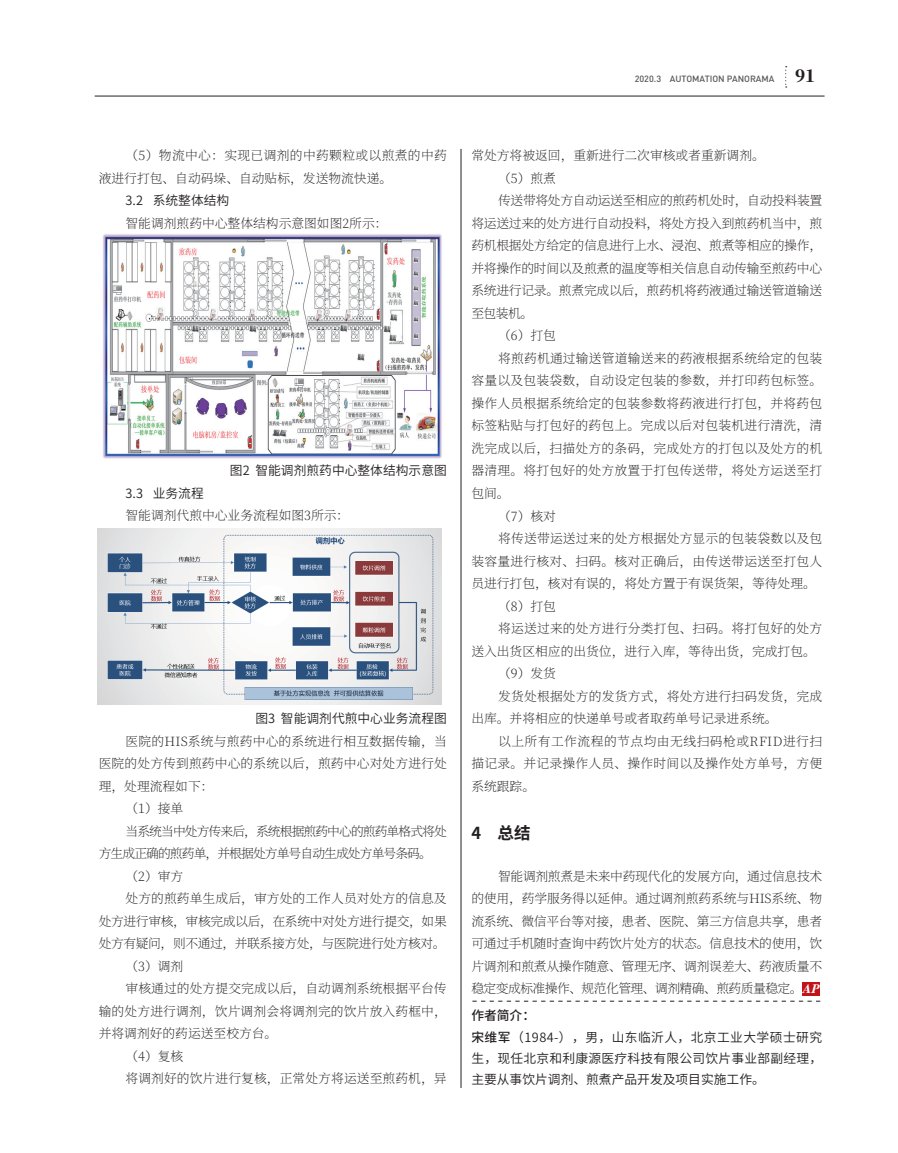
<style>
.page{position:relative;width:898px;height:1153px;background:#fff}
.page>*{position:absolute;margin:0;border:0;box-sizing:border-box;transform-origin:0 0}
.t1{font:700 16.5px "Source Han Sans CN";color:#231f20}
.t2{font:200 12.75px/22.5px "Source Han Serif CN";letter-spacing:.005em;color:#231f20;text-align:justify}
.t3{font:200 12.75px "Source Han Serif CN";letter-spacing:-.02em;color:#231f20}
.t4{font:200 12.75px "Source Han Serif CN";letter-spacing:-.07em;color:#231f20}
.t5{font:200 12.75px "Source Han Serif CN";letter-spacing:-.025em;color:#231f20}
.t6{font:12.75px/21px "Source Han Sans CN";letter-spacing:.02em;color:#231f20}
.t7{font:200 12.75px/22.5px "Source Han Serif CN";letter-spacing:.025em;color:#231f20}
.t8{font:12.75px "Source Han Sans CN";color:#231f20}
.t9{font:12.75px/22.5px "Source Han Sans CN";letter-spacing:.03em;color:#231f20}
.t10{font:200 12.75px "Source Han Serif CN";letter-spacing:-.03em;color:#231f20}
.t11{font:200 12.75px "Source Han Serif CN";letter-spacing:.035em;color:#231f20}
.t12{font:500 9px "DIN";color:#57585a}
.s1{font-family:"Source Han Serif CN";font-weight:800;font-size:16.65px;color:#231f20}
.s2{font-family:"Times";font-weight:700;font-style:italic;font-size:12.9px;color:#fff}
.s3{font-weight:500}
</style>
<div class="page">
<svg style="left:785px;top:66px;width:1px;height:21px"></svg>
<hr style="left:95px;top:96px;width:729px;height:1px;background:#231f20">
<hr style="left:460px;top:149px;width:1px;height:938px;background:#231f20">
<div style="left:802px;top:982px;width:17px;height:13px;background:#c4121a"></div>
<img style="left:103px;top:234px;width:339px;height:225px">
<img style="left:98px;top:529px;width:343px;height:175px">
<svg style="left:472px;top:1000px;width:348px;height:1px"></svg>
<p class="t12" style="left:634px;top:73px;width:182px">2020.3 AUTOMATION PANORAMA <span class="s1">91</span></p>
<p class="t7" style="left:99px;top:144px;width:349px;text-indent:27px">（5）物流中心：实现已调剂的中药颗粒或以煎煮的中药液进行打包、自动码垛、自动贴标，发送物流快递。</p>
<p class="t8" style="left:125px;top:193px;width:105px">3.2 系统整体结构</p>
<p class="t2" style="left:125px;top:212px;width:263px">智能调剂煎药中心整体结构示意图如图2所示：</p>
<p class="t8" style="left:230px;top:463px;width:218px">图2 智能调剂煎药中心整体结构示意图</p>
<p class="t8" style="left:125px;top:486px;width:80px">3.3 业务流程</p>
<p class="t2" style="left:125px;top:504px;width:225px">智能调剂代煎中心业务流程如图3所示：</p>
<p class="t8" style="left:255px;top:711px;width:193px">图3 智能调剂代煎中心业务流程图</p>
<p class="t2" style="left:125px;top:729px;width:322px">医院的HIS系统与煎药中心的系统进行相互数据传输，当</p>
<p class="t2" style="left:99px;top:752px;width:349px">医院的处方传到煎药中心的系统以后，煎药中心对处方进行处</p>
<p class="t2" style="left:99px;top:774px;width:116px">理，处理流程如下：</p>
<p class="t2" style="left:125px;top:797px;width:59px">（1）接单</p>
<p class="t4" style="left:125px;top:823px;width:323px">当系统当中处方传来后，系统根据煎药中心的煎药单格式将处</p>
<p class="t4" style="left:99px;top:846px;width:334px">方生成正确的煎药单，并根据处方单号自动生成处方单号条码。</p>
<p class="t2" style="left:125px;top:864px;width:59px">（2）审方</p>
<p class="t2" style="left:125px;top:887px;width:322px">处方的煎药单生成后，审方处的工作人员对处方的信息及</p>
<p class="t5" style="left:99px;top:913px;width:349px">处方进行审核，审核完成以后，在系统中对处方进行提交，如果</p>
<p class="t10" style="left:99px;top:936px;width:348px">处方有疑问，则不通过，并联系接方处，与医院进行处方核对。</p>
<p class="t2" style="left:125px;top:954px;width:59px">（3）调剂</p>
<p class="t2" style="left:125px;top:977px;width:322px">审核通过的处方提交完成以后，自动调剂系统根据平台传</p>
<p class="t2" style="left:99px;top:999px;width:349px">输的处方进行调剂，饮片调剂会将调剂完的饮片放入药框中，</p>
<p class="t2" style="left:99px;top:1022px;width:180px">并将调剂好的药运送至校方台。</p>
<p class="t2" style="left:125px;top:1044px;width:59px">（4）复核</p>
<p class="t2" style="left:125px;top:1067px;width:322px">将调剂好的饮片进行复核，正常处方将运送至煎药机，异</p>
<p class="t2" style="left:471px;top:144px;width:295px">常处方将被返回，重新进行二次审核或者重新调剂。</p>
<p class="t2" style="left:498px;top:167px;width:59px">（5）煎煮</p>
<p class="t5" style="left:498px;top:193px;width:325px">传送带将处方自动运送至相应的煎药机处时，自动投料装置</p>
<p class="t3" style="left:471px;top:216px;width:352px">将运送过来的处方进行自动投料，将处方投入到煎药机当中，煎</p>
<p class="t3" style="left:471px;top:238px;width:352px">药机根据处方给定的信息进行上水、浸泡、煎煮等相应的操作，</p>
<p class="t3" style="left:471px;top:261px;width:352px">并将操作的时间以及煎煮的温度等相关信息自动传输至煎药中心</p>
<p class="t3" style="left:471px;top:283px;width:352px">系统进行记录。煎煮完成以后，煎药机将药液通过输送管道输送</p>
<p class="t2" style="left:471px;top:302px;width:63px">至包装机。</p>
<p class="t2" style="left:498px;top:325px;width:59px">（6）打包</p>
<p class="t2" style="left:498px;top:347px;width:325px">将煎药机通过输送管道输送来的药液根据系统给定的包装</p>
<p class="t2" style="left:471px;top:370px;width:352px">容量以及包装袋数，自动设定包装的参数，并打印药包标签。</p>
<p class="t2" style="left:471px;top:392px;width:352px">操作人员根据系统给定的包装参数将药液进行打包，并将药包</p>
<p class="t2" style="left:471px;top:415px;width:352px">标签粘贴与打包好的药包上。完成以后对包装机进行清洗，清</p>
<p class="t2" style="left:471px;top:437px;width:352px">洗完成以后，扫描处方的条码，完成处方的打包以及处方的机</p>
<p class="t2" style="left:471px;top:460px;width:352px">器清理。将打包好的处方放置于打包传送带，将处方运送至打</p>
<p class="t2" style="left:471px;top:482px;width:40px">包间。</p>
<p class="t2" style="left:498px;top:505px;width:59px">（7）核对</p>
<p class="t2" style="left:498px;top:527px;width:325px">将传送带运送过来的处方根据处方显示的包装袋数以及包</p>
<p class="t2" style="left:471px;top:550px;width:352px">装容量进行核对、扫码。核对正确后，由传送带运送至打包人</p>
<p class="t2" style="left:471px;top:572px;width:346px">员进行打包，核对有误的，将处方置于有误货架，等待处理。</p>
<p class="t2" style="left:498px;top:595px;width:59px">（8）打包</p>
<p class="t2" style="left:498px;top:617px;width:325px">将运送过来的处方进行分类打包、扫码。将打包好的处方</p>
<p class="t2" style="left:471px;top:640px;width:346px">送入出货区相应的出货位，进行入库，等待出货，完成打包。</p>
<p class="t2" style="left:498px;top:662px;width:59px">（9）发货</p>
<p class="t2" style="left:498px;top:685px;width:325px">发货处根据处方的发货方式，将处方进行扫码发货，完成</p>
<p class="t2" style="left:471px;top:707px;width:307px">出库。并将相应的快递单号或者取药单号记录进系统。</p>
<p class="t11" style="left:498px;top:733px;width:325px">以上所有工作流程的节点均由无线扫码枪或RFID进行扫</p>
<p class="t2" style="left:471px;top:752px;width:352px">描记录。并记录操作人员、操作时间以及操作处方单号，方便</p>
<p class="t2" style="left:471px;top:775px;width:65px">系统跟踪。</p>
<p class="t1" style="left:471px;top:823px;width:61px">4　总结</p>
<p class="t2" style="left:471px;top:864px;width:352px;text-indent:27px">智能调剂煎煮是未来中药现代化的发展方向，通过信息技术的使用，药学服务得以延伸。通过调剂煎药系统与HIS系统、物流系统、微信平台等对接，患者、医院、第三方信息共享，患者可通过手机随时查询中药饮片处方的状态。信息技术的使用，饮片调剂和煎煮从操作随意、管理无序、调剂误差大、药液质量不稳定变成标准操作、规范化管理、调剂精确、煎药质量稳定。<span class="s2">AP</span></p>
<p class="t9" style="left:471px;top:1004px;width:352px"><span class="s3">作者简介：<br>宋维军</span>（1984-），男，山东临沂人，北京工业大学硕士研究</p>
<p class="t6" style="left:471px;top:1048px;width:352px">生，现任北京和利康源医疗科技有限公司饮片事业部副经理，主要从事饮片调剂、煎煮产品开发及项目实施工作。</p>
</div>
